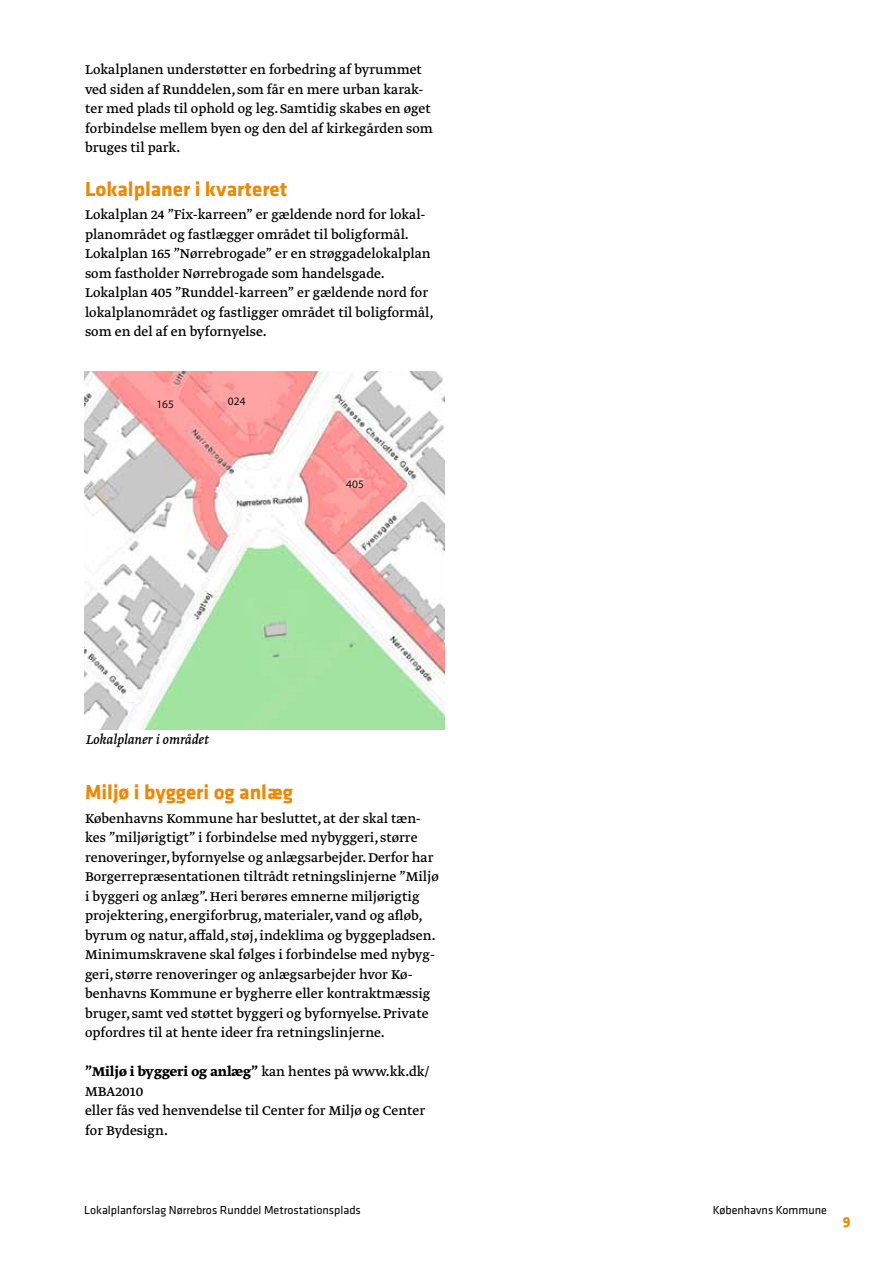
<style>
.page{position:relative;width:893px;height:1263px;background:#fff}
.page>*{position:absolute;margin:0;border:0;box-sizing:border-box;transform-origin:0 0}
.t1{font:700 21px "Klavika";color:#f18700}
.t2{font:15px/19.5px "Greta Text";color:#000}
.t3{font:italic 15px "Greta Text";color:#000}
.t4{font:700 15px "Klavika";color:#f18700}
.t5{font:12px "Klavika";color:#000}
.t6{font:11.4px "Myriad Pro";color:#141015}
.s1{font-weight:700}
</style>
<div class="page">
<img style="left:85px;top:372px;width:360px;height:357px">
<div style="left:347px;top:478px;width:17px;height:10px;background:#ffb3ad"></div>
<p class="t2" style="left:85px;top:61px;width:349px">Lokalplanen understøtter en forbedring af byrummet ved siden af Runddelen, som får en mere urban karak&shy;ter med plads til ophold og leg. Samtidig skabes en øget forbindelse mellem byen og den del af kirkegården som bruges til park.</p>
<h1 class="t1" style="left:85px;top:181px;width:204px">Lokalplaner i kvarteret</h1>
<p class="t2" style="left:85px;top:206px;width:350px">Lokalplan 24 ”Fix-karreen” er gældende nord for lokal&shy;planområdet og fastlægger området til boligformål.<br>Lokalplan 165 ”Nørrebrogade” er en strøggadelokalplan som fastholder Nørrebrogade som handelsgade.<br>Lokalplan 405 ”Runddel-karreen” er gældende nord for lokalplanområdet og fastligger området til boligformål, som en del af en byfornyelse.</p>
<p class="t6" style="left:156px;top:400px;width:19px">165</p>
<p class="t6" style="left:228px;top:396px;width:19px">024</p>
<p class="t6" style="left:346px;top:479px;width:19px">405</p>
<p class="t3" style="left:85px;top:733px;width:125px">Lokalplaner i området</p>
<h1 class="t1" style="left:85px;top:784px;width:209px">Miljø i byggeri og anlæg</h1>
<p class="t2" style="left:85px;top:809px;width:355px">Københavns Kommune har besluttet, at der skal tæn&shy;kes ”miljørigtigt” i forbindelse med nybyggeri, større renoveringer, byfornyelse og anlægsarbejder. Derfor har Borgerrepræsentationen tiltrådt retningslinjerne ”Miljø i byggeri og anlæg”. Heri berøres emnerne miljørigtig projektering, energiforbrug, materialer, vand og afløb, byrum og natur, affald, støj, indeklima og byggepladsen.<br>Minimumskravene skal følges i forbindelse med nybyg&shy;geri, større renoveringer og anlægsarbejder hvor Kø&shy;benhavns Kommune er bygherre eller kontraktmæssig bruger, samt ved støttet byggeri og byfornyelse. Private opfordres til at hente ideer fra retningslinjerne.</p>
<p class="t2" style="left:85px;top:1062px;width:346px"><span class="s1">”Miljø i byggeri og anlæg”</span> kan hentes på www.kk.dk/<br>MBA2010<br>eller fås ved henvendelse til Center for Miljø og Center for Bydesign.</p>
<p class="t5" style="left:84px;top:1205px;width:278px">Lokalplanforslag Nørrebros Runddel Metrostationsplads</p>
<p class="t5" style="left:713px;top:1205px;width:116px">Københavns Kommune</p>
<p class="t4" style="left:843px;top:1216px;width:9px">9</p>
</div>
